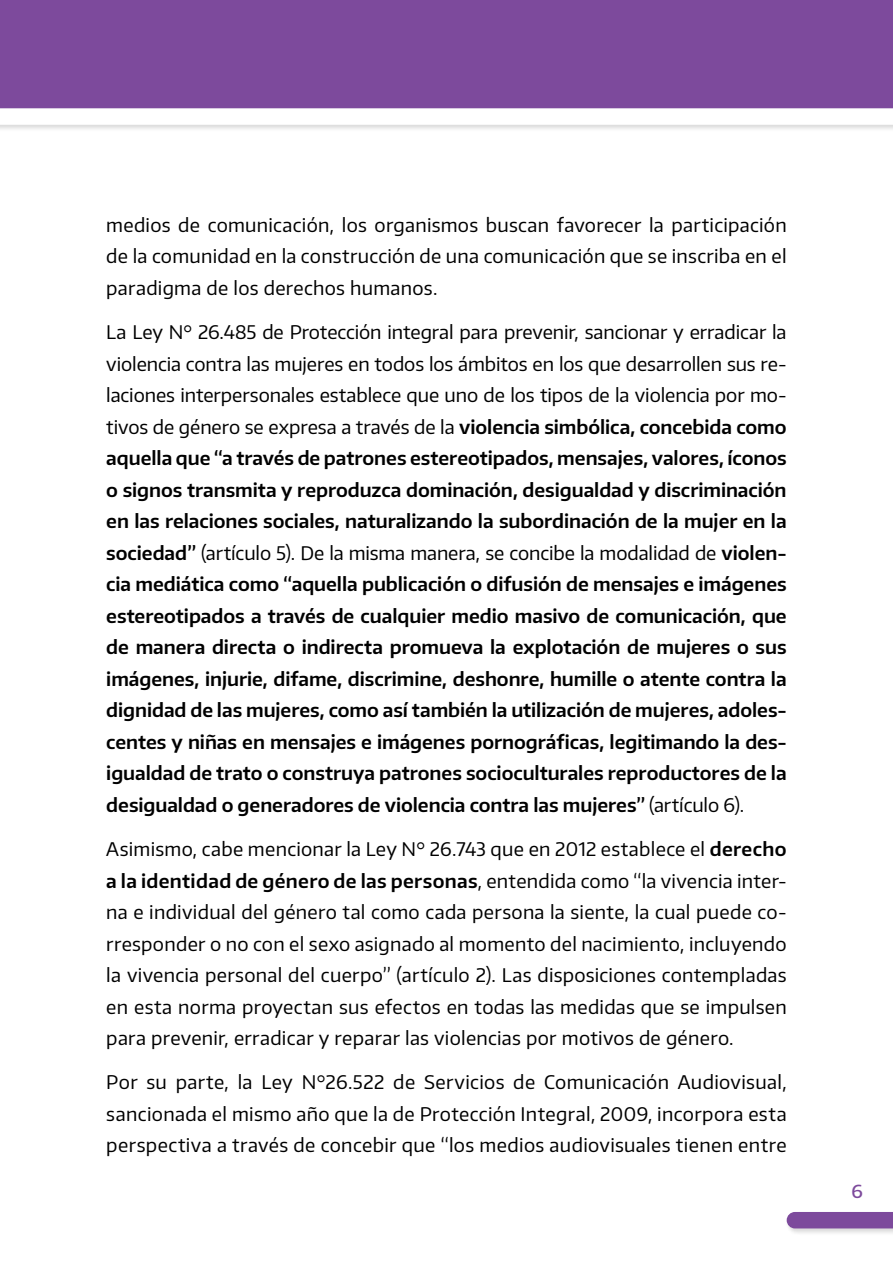
<style>
.page{position:relative;width:893px;height:1263px;background:#fff}
.page>*{position:absolute;margin:0;border:0;box-sizing:border-box;transform-origin:0 0}
.t1{font:600 18.75px/31.5px "Encode Sans";color:#000;text-align:justify}
.t2{font:18.75px/31.5px "Encode Sans";letter-spacing:.02em;color:#000;text-align:justify}
.t3{font:500 18px "Encode Sans";color:#7d4a9c}
.s1{font-weight:400}
.s2{font-weight:600}
</style>
<div class="page">
<div style="left:0;top:0;width:893px;height:115px;background:#7d4a9c"></div>
<div style="left:0;top:107px;width:893px;height:25px;background:#000;opacity:.15"></div>
<svg style="left:0;top:108px;width:893px;height:17px"></svg>
<div style="left:786px;top:1211px;width:107px;height:25px;background:#000;opacity:.15"></div>
<div style="left:787px;top:1212px;width:106px;height:16px;background:#7d4a9c"></div>
<p class="t2" style="left:106px;top:209px;width:682px">medios de comunicación, los organismos buscan favorecer la participación de la comunidad en la construcción de una comunicación que se inscriba en el paradigma de los derechos humanos.</p>
<p class="t1" style="left:106px;top:316px;width:682px"><span class="s1">La Ley N° 26.485 de Protección integral para prevenir, sancionar y erradicar la violencia contra las mujeres en todos los ámbitos en los que desarrollen sus re&shy;laciones interpersonales establece que uno de los tipos de la violencia por mo&shy;tivos de género se expresa a través de la</span> violencia simbólica, concebida como aquella que “a través de patrones estereotipados, mensajes, valores, íconos o signos transmita y reproduzca dominación, desigualdad y discriminación en las relaciones sociales, naturalizando la subordinación de la mujer en la sociedad” <span class="s1">(artículo 5). De la misma manera, se concibe la modalidad de</span> violen&shy;cia mediática como “aquella publicación o difusión de mensajes e imágenes estereotipados a través de cualquier medio masivo de comunicación, que de manera directa o indirecta promueva la explotación de mujeres o sus imágenes, injurie, difame, discrimine, deshonre, humille o atente contra la dignidad de las mujeres, como así también la utilización de mujeres, adoles&shy;centes y niñas en mensajes e imágenes pornográficas, legitimando la des&shy;igualdad de trato o construya patrones socioculturales reproductores de la desigualdad o generadores de violencia contra las mujeres” <span class="s1">(artículo 6).</span></p>
<p class="t2" style="left:106px;top:833px;width:682px">Asimismo, cabe mencionar la Ley N° 26.743 que en 2012 establece el <span class="s2">derecho a la identidad de género de las personas</span>, entendida como “la vivencia inter&shy;na e individual del género tal como cada persona la siente, la cual puede co&shy;rresponder o no con el sexo asignado al momento del nacimiento, incluyendo la vivencia personal del cuerpo” (artículo 2). Las disposiciones contempladas en esta norma proyectan sus efectos en todas las medidas que se impulsen para prevenir, erradicar y reparar las violencias por motivos de género.</p>
<p class="t2" style="left:106px;top:1066px;width:682px">Por su parte, la Ley N°26.522 de Servicios de Comunicación Audiovisual, sancionada el mismo año que la de Protección Integral, 2009, incorpora esta perspectiva a través de concebir que “los medios audiovisuales tienen entre</p>
<p class="t3" style="left:852px;top:1180px;width:13px">6</p>
</div>
